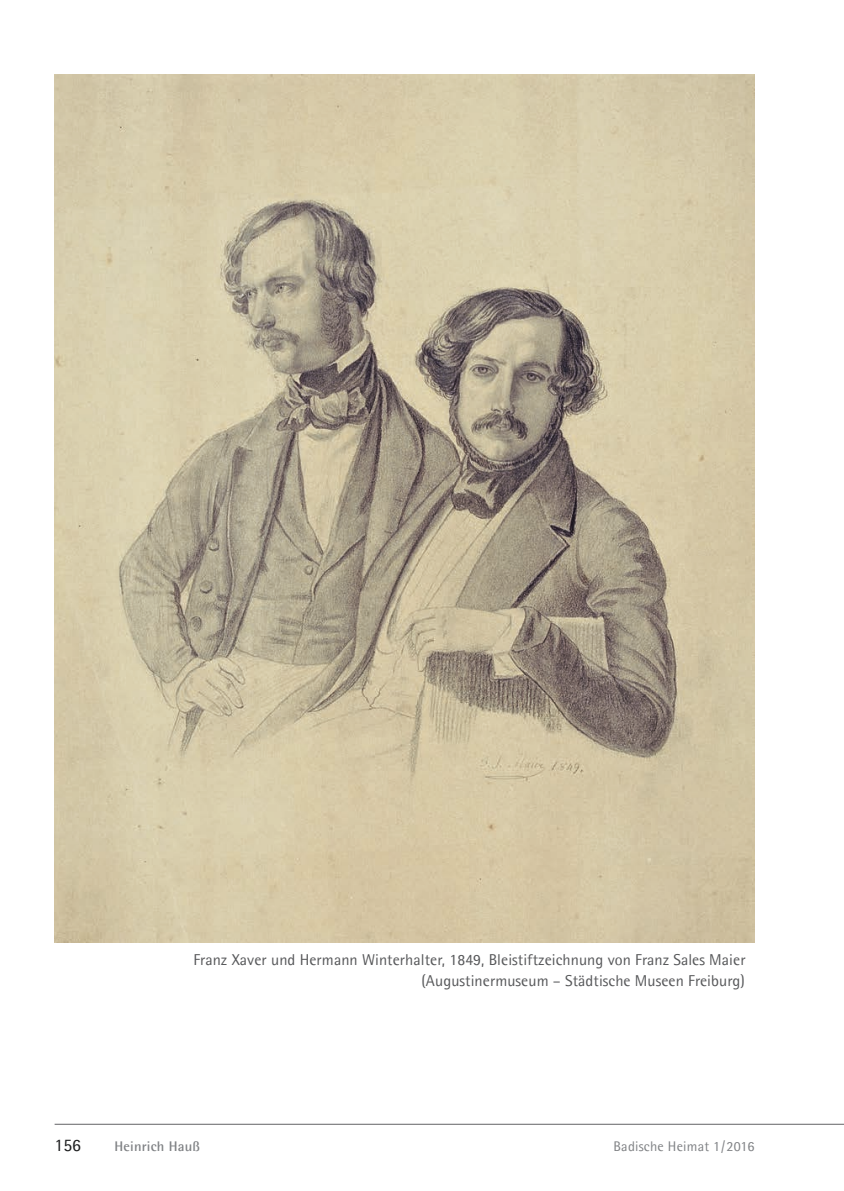
<style>
.page{position:relative;width:844px;height:1191px;background:#fff}
.page>*{position:absolute;margin:0;border:0;box-sizing:border-box;transform-origin:0 0}
.t1{font:17.5px "Agfa Rotis Semisans";color:#1d1e1f}
.t2{font:15.75px/20.1px "Agfa Rotis Semisans";letter-spacing:.005em;color:#57585a;text-align:right}
.t3{font:14px "Agfa Rotis Semisans";letter-spacing:.015em;color:#808285}
.t4{font:700 14px "Agfa Rotis Semisans";letter-spacing:.015em;color:#808285}
</style>
<div class="page">
<hr style="left:55px;top:1124px;width:788px;height:1px;background:#636366">
<img style="left:55px;top:74px;width:699px;height:868px">
<p class="t2" style="left:193px;top:950px;width:553px">Franz Xaver und Hermann Winterhalter, 1849, Bleistiftzeichnung von Franz Sales Maier (Augustinermuseum – Städtische Museen Freiburg)</p>
<p class="t1" style="left:55px;top:1134px;width:28px">156</p>
<p class="t4" style="left:114px;top:1137px;width:87px">Heinrich Hauß</p>
<p class="t3" style="left:613px;top:1137px;width:142px">Badische Heimat 1 / 2016</p>
</div>
